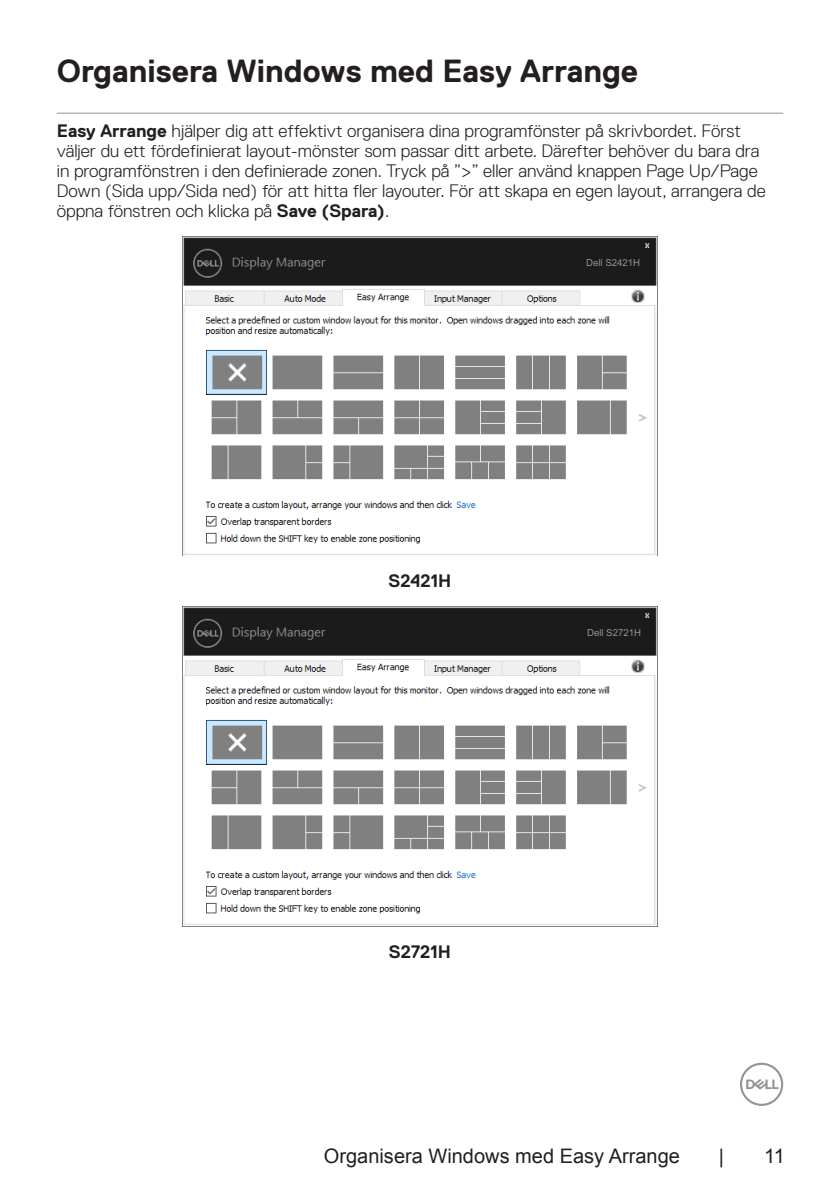
<style>
.page{position:relative;width:840px;height:1191px;background:#fff}
.page>*{position:absolute;margin:0;border:0;box-sizing:border-box;transform-origin:0 0}
.Head1{font:700 32px "Dell Replica";color:#231f20}
.t1{font:20px "Arial";color:#231f20}
.Paragraph{font:300 18px/20px "Dell Replica";color:#231f20}
.Paragraph-2{font:700 18px "Dell Replica";color:#231f20}
.t2{font:9.6px "Arial";color:#939393}
.s1{font-weight:700}
</style>
<div class="page">
<svg style="left:740px;top:1062px;width:42px;height:44px"></svg>
<hr style="left:57px;top:113px;width:725px;height:1px;background:#939598">
<img style="left:182px;top:236px;width:475px;height:320px">
<div style="left:539px;top:256px;width:103px;height:12px;background:#1b1b1b"></div>
<img style="left:182px;top:606px;width:475px;height:320px">
<div style="left:539px;top:627px;width:103px;height:11px;background:#1b1b1b"></div>
<p class="Head1" style="left:57px;top:53px;width:582px">Organisera Windows med Easy Arrange</p>
<p class="Paragraph" style="left:57px;top:121px;width:710px"><span class="s1">Easy Arrange</span> hjälper dig att effektivt organisera dina programfönster på skrivbordet. Först väljer du ett fördefinierat layout-mönster som passar ditt arbete. Därefter behöver du bara dra in programfönstren i den definierade zonen. Tryck på ”&gt;” eller använd knappen Page Up/Page Down (Sida upp/Sida ned) för att hitta fler layouter. För att skapa en egen layout, arrangera de öppna fönstren och klicka på <span class="s1">Save (Spara)</span>.</p>
<p class="t2" style="left:586px;top:257px;width:55px">Dell S2421H</p>
<p class="Paragraph-2" style="left:388px;top:571px;width:64px">S2421H</p>
<p class="Paragraph-2" style="left:388px;top:941px;width:64px">S2721H</p>
<p class="t2" style="left:586px;top:627px;width:55px">Dell S2721H</p>
<p class="t1" style="left:324px;top:1142px;width:357px">Organisera Windows med Easy Arrange</p>
<p class="t1" style="left:718px;top:1142px;width:7px">|</p>
<p class="t1" style="left:763px;top:1142px;width:22px">11</p>
</div>
